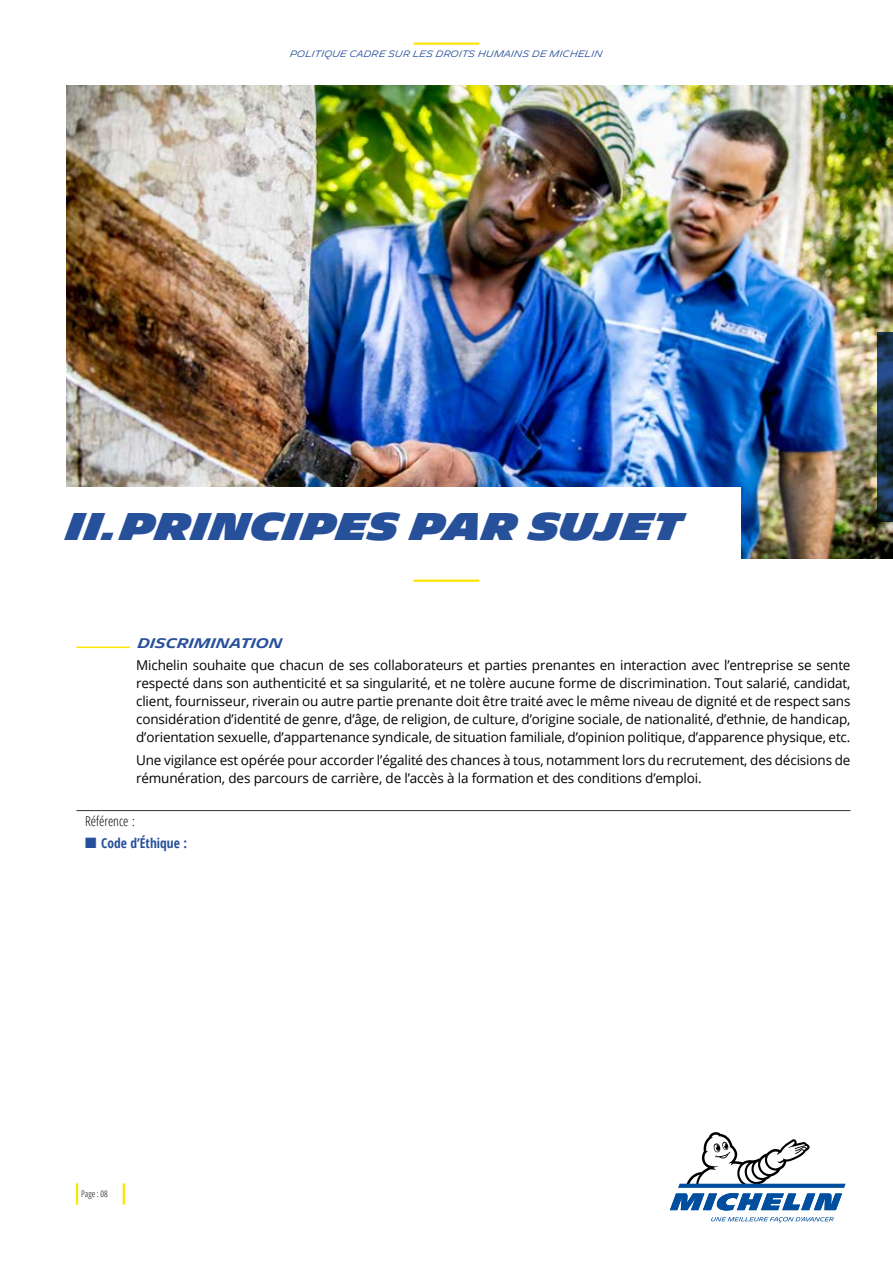
<style>
.page{position:relative;width:893px;height:1263px;background:#fff}
.page>*{position:absolute;margin:0;border:0;box-sizing:border-box;transform-origin:0 0}
.PDV_PARTIE{font:900 37.5px "Michelin Unit Titling";color:#27509b}
.Texte_courant{font:13.5px/18px "Open Sans";letter-spacing:-.01em;color:#000;text-align:justify}
.CODE{font:700 13.5px "Open Sans Condensed";color:#27509b}
.PDV_TITRE_1{font:600 13.5px "Michelin Unit Titling";color:#27509b}
.references{font:300 condensed 13.5px "Open Sans";color:#000}
.t1{font:300 9px "Michelin Unit Titling";color:#27509b}
.t2{font:300 condensed 9px "Open Sans";color:#000}
</style>
<div class="page">
<svg style="left:670px;top:1132px;width:176px;height:79px"></svg>
<svg style="left:711px;top:1217px;width:123px;height:5px"></svg>
<hr style="left:414px;top:43px;width:64px;height:2px;background:#fce500">
<img style="left:67px;top:85px;width:826px;height:473px">
<hr style="left:77px;top:810px;width:773px;height:1px;background:#333">
<hr style="left:77px;top:647px;width:53px;height:1px;background:#fce500">
<svg style="left:878px;top:332px;width:15px;height:190px;background:#183048"></svg>
<div style="left:67px;top:487px;width:674px;height:103px;background:#fff"></div>
<hr style="left:414px;top:580px;width:64px;height:2px;background:#fce500">
<hr style="left:76px;top:1183px;width:2px;height:21px;background:#fce500">
<hr style="left:123px;top:1183px;width:2px;height:21px;background:#fce500">
<p class="t1" style="left:290px;top:48px;width:314px">POLITIQUE CADRE SUR LES DROITS HUMAINS DE MICHELIN</p>
<p class="PDV_PARTIE" style="left:67px;top:505px;width:618px">II.PRINCIPES PAR SUJET</p>
<p class="PDV_TITRE_1" style="left:138px;top:635px;width:146px">DISCRIMINATION</p>
<p class="Texte_courant" style="left:136px;top:656px;width:716px">Michelin souhaite que chacun de ses collaborateurs et parties prenantes en interaction avec l’entreprise se sente respecté dans son authenticité et sa singularité, et ne tolère aucune forme de discrimination. Tout salarié, candidat, client, fournisseur, riverain ou autre partie prenante doit être traité avec le même niveau de dignité et de respect sans considération d’identité de genre, d’âge, de religion, de culture, d’origine sociale, de nationalité, d’ethnie, de handicap, d’orientation sexuelle, d’appartenance syndicale, de situation familiale, d’opinion politique, d’apparence physique, etc.</p>
<p class="Texte_courant" style="left:136px;top:750px;width:716px">Une vigilance est opérée pour accorder l’égalité des chances à tous, notamment lors du recrutement, des décisions de rémunération, des parcours de carrière, de l’accès à la formation et des conditions d’emploi.</p>
<p class="references" style="left:85px;top:812px;width:51px">Référence :</p>
<p class="CODE" style="left:85px;top:833px;width:103px">■ Code d’Éthique :</p>
<p class="t2" style="left:81px;top:1188px;width:28px">Page : 08</p>
</div>
